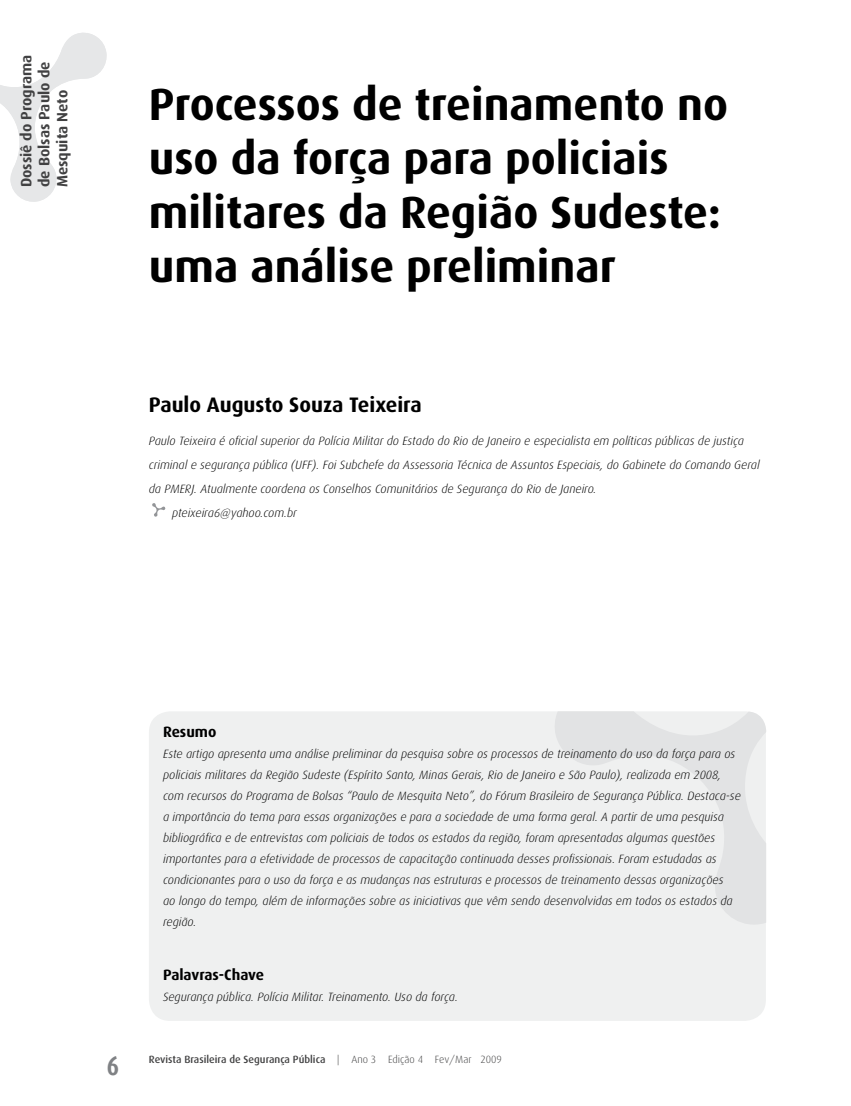
<style>
.page{position:relative;width:851px;height:1106px;background:#fff}
.page>*{position:absolute;margin:0;border:0;box-sizing:border-box;transform-origin:0 0}
.t1{font:700 45px/54px "Dax";color:#000}
.t2{font:700 27px "Dax Condensed";color:#808285}
.t3{font:700 21px "Dax";color:#000}
.t4{font:700 15px/18px "Dax";color:#414142}
.t5{font:700 15px "Dax";color:#000}
.t6{font:italic 300 12px/21px "Dax";color:#000}
.t7{font:500 10.5px "Dax";color:#414142}
.s1{font-weight:300}
</style>
<div class="page">
<svg style="left:0;top:32px;width:107px;height:170px"></svg>
<div style="left:149px;top:711px;width:616px;height:309px;background:#eff0f0;border-radius:21px"></div>
<svg style="left:555px;top:711px;width:211px;height:217px"></svg>
<svg style="left:152px;top:503px;width:13px;height:14px"></svg>
<p class="t4" style="left:17px;top:187px;width:134px;rotate:-90deg">Dossiê do Programa de Bolsas Paulo de<br>Mesquita Neto</p>
<h1 class="t1" style="left:149px;top:77px;width:580px">Processos de treinamento no uso da força para policiais militares da Região Sudeste: uma análise preliminar</h1>
<h3 class="t3" style="left:149px;top:393px;width:274px">Paulo Augusto Souza Teixeira</h3>
<p class="t6" style="left:149px;top:430px;width:596px">Paulo Teixeira é oficial superior da Polícia Militar do Estado do Rio de Janeiro e especialista em políticas públicas de justiça</p>
<p class="t6" style="left:149px;top:454px;width:612px">criminal e segurança pública (UFF). Foi Subchefe da Assessoria Técnica de Assuntos Especiais, do Gabinete do Comando Geral</p>
<p class="t6" style="left:149px;top:478px;width:449px">da PMERJ. Atualmente coordena os Conselhos Comunitários de Segurança do Rio de Janeiro.</p>
<p class="t6" style="left:172px;top:502px;width:126px">pteixeira6@yahoo.com.br</p>
<p class="t5" style="left:163px;top:723px;width:55px">Resumo</p>
<p class="t6" style="left:163px;top:743px;width:579px">Este artigo apresenta uma análise preliminar da pesquisa sobre os processos de treinamento do uso da força para os policiais militares da Região Sudeste (Espírito Santo, Minas Gerais, Rio de Janeiro e São Paulo), realizada em 2008, com recursos do Programa de Bolsas “Paulo de Mesquita Neto”, do Fórum Brasileiro de Segurança Pública. Destaca-se a importância do tema para essas organizações e para a sociedade de uma forma geral. A partir de uma pesquisa bibliográfica e de entrevistas com policiais de todos os estados da região, foram apresentadas algumas questões importantes para a efetividade de processos de capacitação continuada desses profissionais. Foram estudadas as condicionantes para o uso da força e as mudanças nas estruturas e processos de treinamento dessas organizações<br>ao longo do tempo, além de informações sobre as iniciativas que vêm sendo desenvolvidas em todos os estados da região.</p>
<p class="t5" style="left:163px;top:966px;width:102px">Palavras-Chave</p>
<p class="t6" style="left:163px;top:986px;width:296px">Segurança pública. Polícia Militar. Treinamento. Uso da força.</p>
<h2 class="t2" style="left:107px;top:1050px;width:14px">6</h2>
<p class="t7" style="left:149px;top:1054px;width:354px">Revista Brasileira de Segurança Pública <span class="s1">| Ano 3 Edição 4 Fev/Mar 2009</span></p>
</div>
